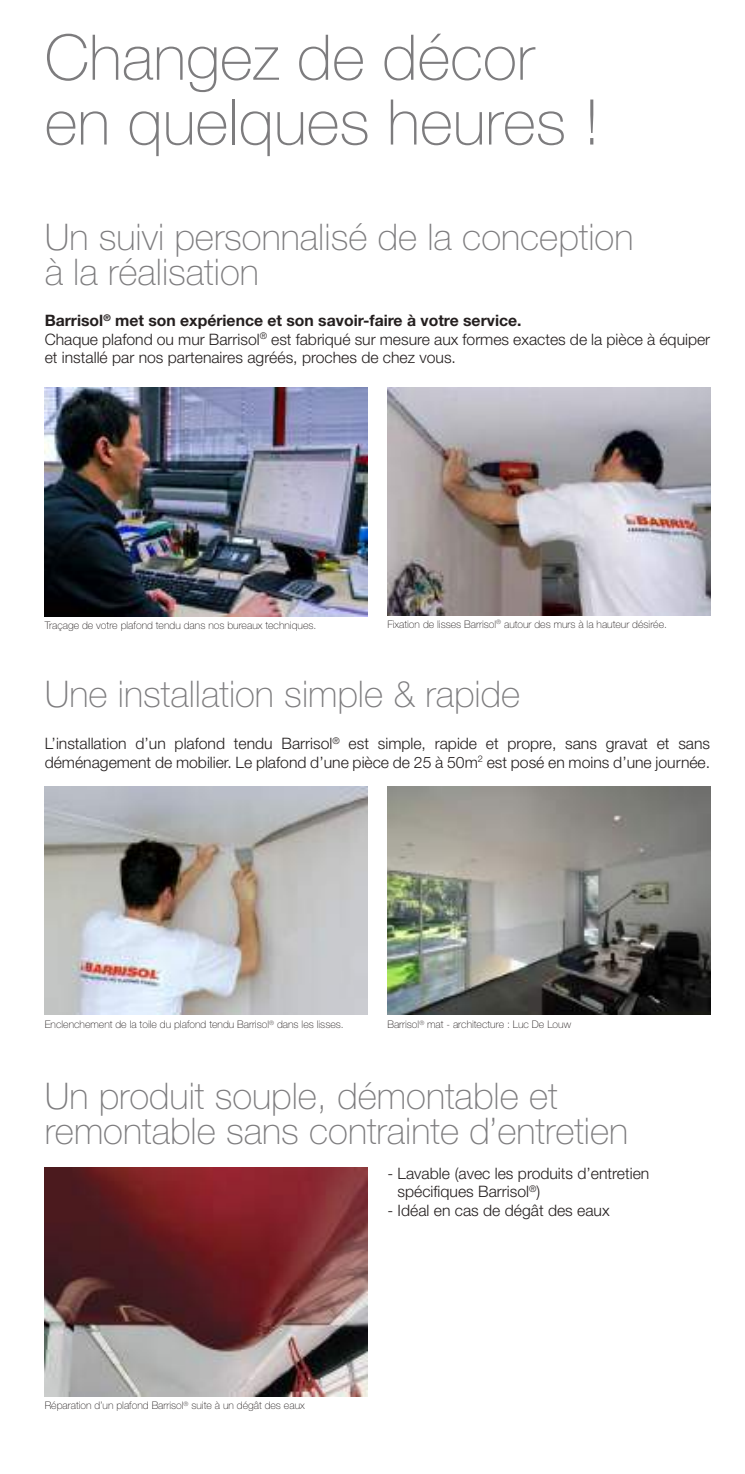
<style>
.page{position:relative;width:745px;height:1474px;background:#fff}
.page>*{position:absolute;margin:0;border:0;box-sizing:border-box;transform-origin:0 0}
.t1{font:100 63px/64.8px "Helvetica Neue";color:#7d7c7e}
.t2{font:100 36.75px/35px "Helvetica Neue";color:#7d7c7e}
.t3{font:300 15.75px/18.4px "Helvetica Neue";color:#241f1f}
.t4{font:100 10.5px "Helvetica Neue";color:#241f1f}
.s1{font-weight:700}
</style>
<div class="page">
<img style="left:45px;top:388px;width:322px;height:228px">
<img style="left:387px;top:786px;width:322px;height:228px">
<img style="left:45px;top:786px;width:322px;height:228px">
<img style="left:45px;top:1167px;width:322px;height:228px">
<img style="left:387px;top:387px;width:322px;height:228px">
<h1 class="t1" style="left:45px;top:25px;width:556px">Changez de décor en quelques heures !</h1>
<h2 class="t2" style="left:45px;top:219px;width:590px">Un suivi personnalisé de la conception à la réalisation</h2>
<p class="t3" style="left:45px;top:311px;width:666px"><span class="s1">Barrisol</span><sup>®</sup> <span class="s1">met son expérience et son savoir-faire à votre service.<br></span>Chaque plafond ou mur Barrisol<sup>®</sup> est fabriqué sur mesure aux formes exactes de la pièce à équiper et installé par nos partenaires agréés, proches de chez vous.</p>
<p class="t4" style="left:45px;top:619px;width:273px">Traçage de votre plafond tendu dans nos bureaux techniques.</p>
<p class="t4" style="left:387px;top:618px;width:281px">Fixation de lisses Barrisol<sup>®</sup> autour des murs à la hauteur désirée.</p>
<h2 class="t2" style="left:45px;top:676px;width:477px">Une installation simple &amp; rapide</h2>
<p class="t3" style="left:45px;top:734px;width:666px">L’installation d’un plafond tendu Barrisol<sup>®</sup> est simple, rapide et propre, sans gravat et sans déménagement de mobilier. Le plafond d’une pièce de 25 à 50m<sup>2</sup> est posé en moins d’une journée.</p>
<p class="t4" style="left:45px;top:1018px;width:300px">Enclenchement de la toile du plafond tendu Barrisol<sup>®</sup> dans les lisses.</p>
<p class="t4" style="left:387px;top:1018px;width:185px">Barrisol<sup>®</sup> mat - architecture : Luc De Louw</p>
<h2 class="t2" style="left:45px;top:1078px;width:584px">Un produit souple, démontable et remontable sans contrainte d’entretien</h2>
<p class="t3" style="left:397px;top:1163px;width:253px;text-indent:-10px">- Lavable (avec les produits d’entretien spécifiques Barrisol<sup>®</sup>)</p>
<p class="t3" style="left:387px;top:1200px;width:224px">- Idéal en cas de dégât des eaux</p>
<p class="t4" style="left:45px;top:1399px;width:261px">Réparation d’un plafond Barrisol<sup>®</sup> suite à un dégât des eaux</p>
</div>
